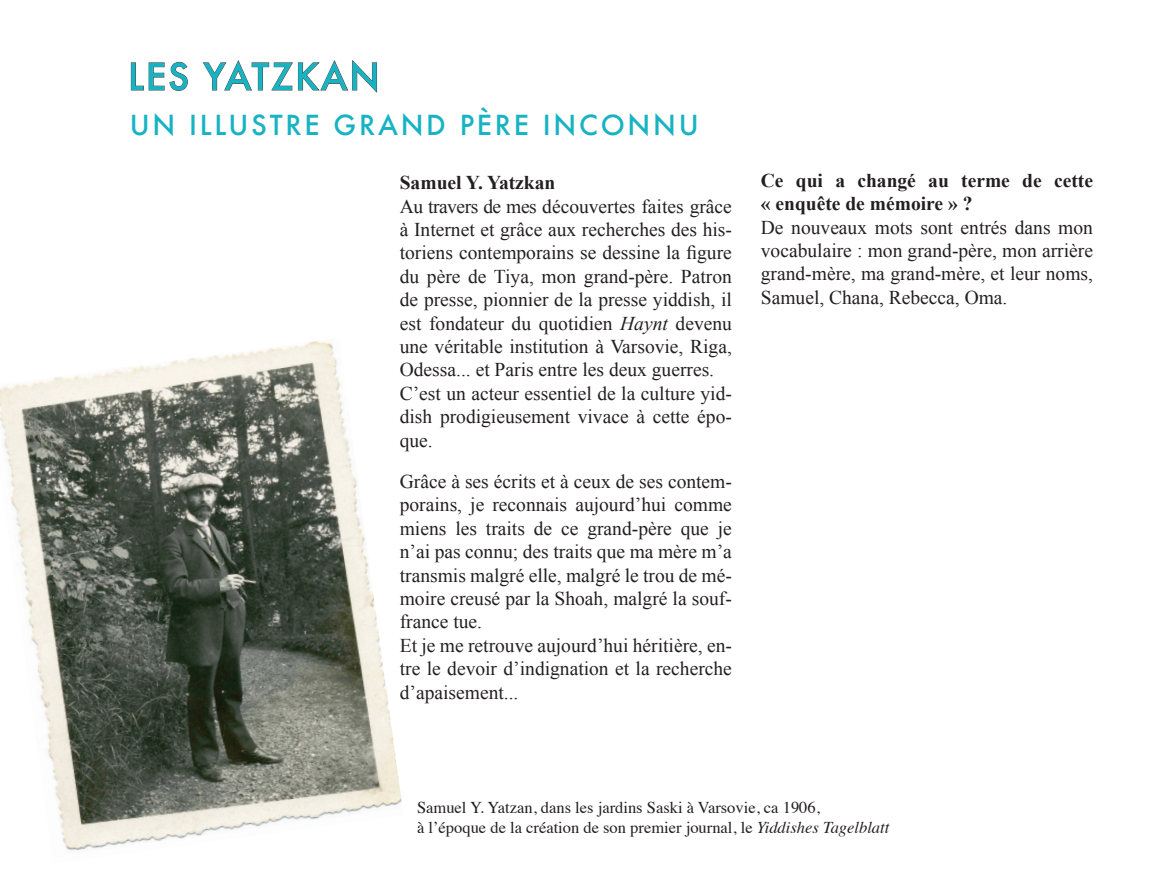
<style>
.page{position:relative;width:1149px;height:893px;background:#fff}
.page>*{position:absolute;margin:0;border:0;box-sizing:border-box;transform-origin:0 0}
.t1{font:500 36px "Futura";letter-spacing:.05em;color:#17b3c2}
.t2{font:500 27px "Futura";letter-spacing:.1em;color:#17b3c2}
.t3{font:19.5px/23.4px "Times New Roman";color:#231f20}
.t4{font:700 19.5px/23.4px "Times New Roman";color:#231f20}
.t5{font:16.5px/19.8px "Times";color:#231f20}
.s1{font-style:italic}
</style>
<div class="page">
<svg style="left:131px;top:62px;width:57px;height:29px"></svg>
<svg style="left:203px;top:60px;width:174px;height:33px"></svg>
<img style="left:0;top:341px;width:402px;height:510px">
<h1 class="t1" style="left:128px;top:52px;width:253px">LES YATZKAN</h1>
<h2 class="t2" style="left:130px;top:107px;width:570px">UN ILLUSTRE GRAND PÈRE INCONNU</h2>
<p class="t4" style="left:399px;top:170px;width:157px">Samuel Y. Yatzkan</p>
<p class="t3" style="left:399px;top:194px;width:333px">Au travers de mes découvertes faites grâce à Internet et grâce aux recherches des his&shy;toriens contemporains se dessine la figure du père de Tiya, mon grand-père. Patron de presse, pionnier de la presse yiddish, il est fondateur du quotidien <span class="s1">Haynt</span> devenu une véritable institution à Varsovie, Riga, Odessa... et Paris entre les deux guerres.<br>C’est un acteur essentiel de la culture yid&shy;dish prodigieusement vivace à cette épo&shy;que.</p>
<p class="t3" style="left:399px;top:469px;width:333px">Grâce à ses écrits et à ceux de ses contem&shy;porains, je reconnais aujourd’hui comme miens les traits de ce grand-père que je n’ai pas connu; des traits que ma mère m’a transmis malgré elle, malgré le trou de mé&shy;moire creusé par la Shoah, malgré la souf&shy;france tue.<br>Et je me retrouve aujourd’hui héritière, en&shy;tre le devoir d’indignation et la recherche d’apaisement...</p>
<p class="t4" style="left:760px;top:168px;width:333px">Ce qui a changé au terme de cette « enquête de mémoire » ?</p>
<p class="t3" style="left:760px;top:215px;width:333px;text-align:justify">De nouveaux mots sont entrés dans mon vocabulaire : mon grand-père, mon arrière grand-mère, ma grand-mère, et leur noms, Samuel, Chana, Rebecca, Oma.</p>
<p class="t5" style="left:417px;top:796px;width:473px">Samuel Y. Yatzan, dans les jardins Saski à Varsovie, ca 1906,<br>à l’époque de la création de son premier journal, le <span class="s1">Yiddishes Tagelblatt</span></p>
</div>
